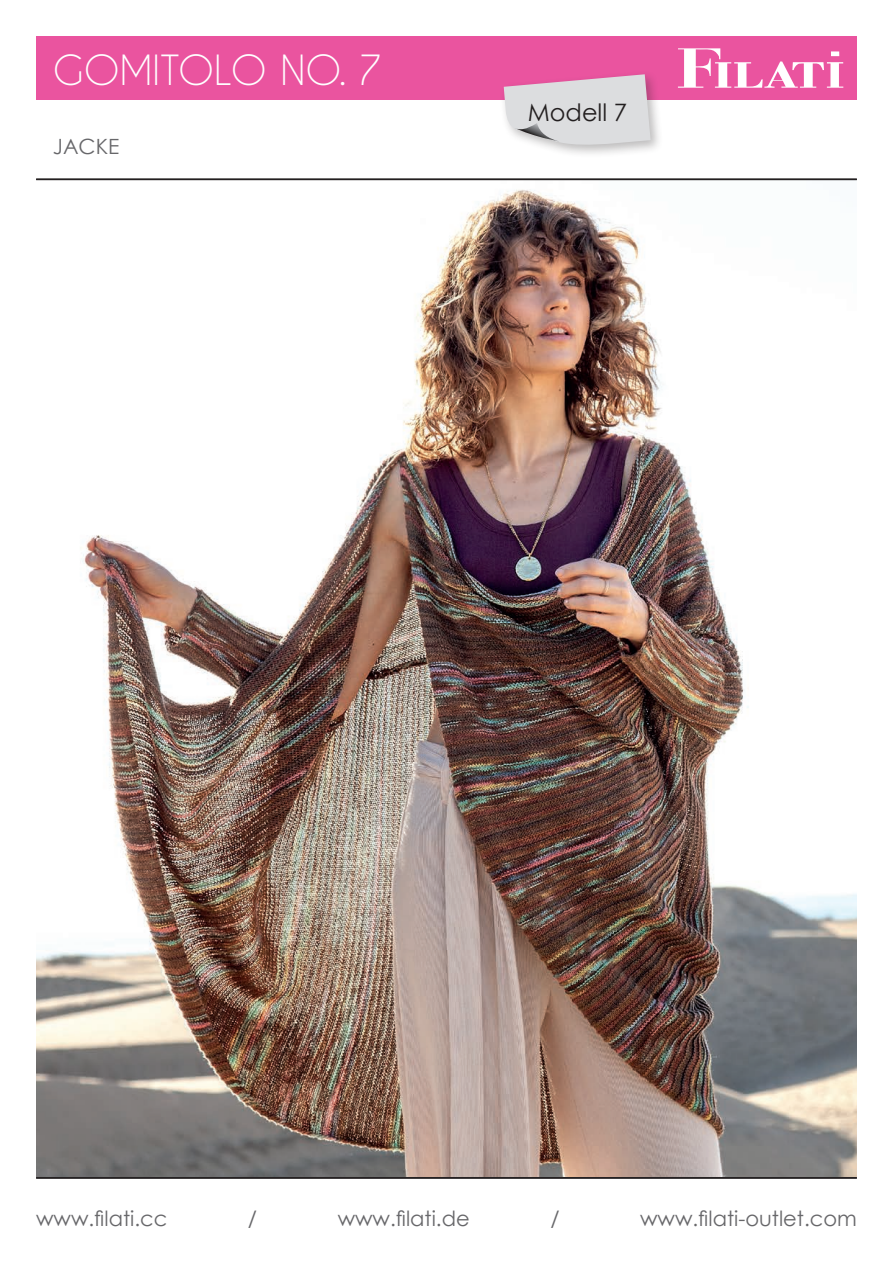
<style>
.page{position:relative;width:893px;height:1263px;background:#fff}
.page>*{position:absolute;margin:0;border:0;box-sizing:border-box;transform-origin:0 0}
.t1{font:39px "Caviar Dreams";color:#fff}
.t2{font:24px "Century Gothic";color:#231f20}
.t3{font:21px "Century Gothic";color:#67676a}
</style>
<div class="page">
<img style="left:36px;top:180px;width:821px;height:997px">
<hr style="left:36px;top:1177px;width:821px;height:1px;background:#231f20">
<hr style="left:36px;top:179px;width:821px;height:1px;background:#231f20">
<div style="left:36px;top:36px;width:821px;height:64px;background:#ea549f"></div>
<svg style="left:678px;top:48px;width:165px;height:40px"></svg>
<div style="left:499px;top:70px;width:165px;height:88px;background:#231f20;opacity:.3"></div>
<svg style="left:504px;top:74px;width:147px;height:76px;background:#dcced7"></svg>
<h1 class="t1" style="left:53px;top:47px;width:331px">GOMITOLO NO. 7</h1>
<p class="t3" style="left:53px;top:131px;width:68px">JACKE</p>
<p class="t2" style="left:528px;top:96px;width:101px">Modell 7</p>
<p class="t3" style="left:36px;top:1204px;width:133px">www.filati.cc</p>
<p class="t3" style="left:248px;top:1204px;width:11px">/</p>
<p class="t3" style="left:338px;top:1204px;width:134px">www.filati.de</p>
<p class="t3" style="left:550px;top:1204px;width:11px">/</p>
<p class="t3" style="left:640px;top:1204px;width:218px">www.filati-outlet.com</p>
</div>
